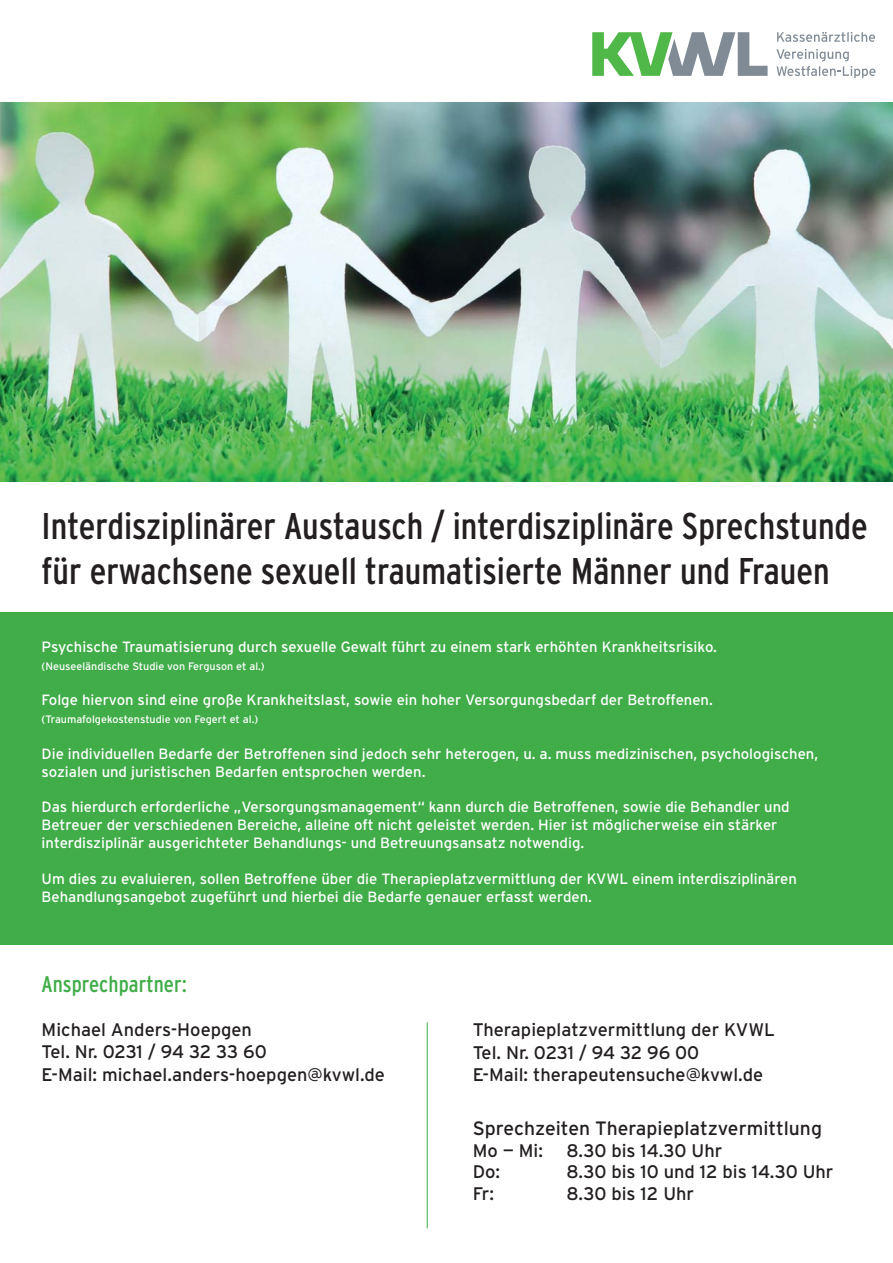
<style>
.page{position:relative;width:893px;height:1263px;background:#fff}
.page>*{position:absolute;margin:0;border:0;box-sizing:border-box;transform-origin:0 0}
.t1{font:condensed 37.2px/44.5px "Interstate";color:#231f20}
.t2{font:condensed 22.65px "Interstate";color:#41ad49}
.t3{font:19.35px "Interstate";color:#231f20}
.t4{font:18.15px/22.4px "Interstate";color:#231f20}
.t5{font:14.85px/17.9px "Interstate";color:#fff}
.t6{font:10.8px "Interstate";color:#fff}
</style>
<div class="page">
<img style="left:0;top:102px;width:893px;height:379px">
<svg style="left:776px;top:49px;width:99px;height:29px"></svg>
<svg style="left:777px;top:32px;width:98px;height:10px"></svg>
<svg style="left:592px;top:32px;width:175px;height:44px"></svg>
<div style="left:0;top:612px;width:893px;height:333px;background:#41ad49"></div>
<hr style="left:427px;top:1022px;width:1px;height:206px;background:#41ad49">
<h1 class="t1" style="left:42px;top:504px;width:828px">Interdisziplinärer Austausch / interdisziplinäre Sprechstunde für erwachsene sexuell traumatisierte Männer und Frauen</h1>
<p class="t5" style="left:42px;top:639px;width:677px">Psychische Traumatisierung durch sexuelle Gewalt führt zu einem stark erhöhten Krankheitsrisiko.</p>
<p class="t6" style="left:42px;top:662px;width:225px">(Neuseeländische Studie von Ferguson et al.)</p>
<p class="t5" style="left:42px;top:692px;width:673px">Folge hiervon sind eine große Krankheitslast, sowie ein hoher Versorgungsbedarf der Betroffenen.</p>
<p class="t6" style="left:42px;top:715px;width:218px">(Traumafolgekostenstudie von Fegert et al.)</p>
<p class="t5" style="left:42px;top:746px;width:778px">Die individuellen Bedarfe der Betroffenen sind jedoch sehr heterogen, u. a. muss medizinischen, psychologischen, sozialen und juristischen Bedarfen entsprochen werden.</p>
<p class="t5" style="left:42px;top:800px;width:749px">Das hierdurch erforderliche „Versorgungsmanagement“ kann durch die Betroffenen, sowie die Behandler und<br>Betreuer der verschiedenen Bereiche, alleine oft nicht geleistet werden. Hier ist möglicherweise ein stärker interdisziplinär ausgerichteter Behandlungs- und Betreuungsansatz notwendig.</p>
<p class="t5" style="left:42px;top:871px;width:757px">Um dies zu evaluieren, sollen Betroffene über die Therapieplatzvermittlung der KVWL einem interdisziplinären<br>Behandlungsangebot zugeführt und hierbei die Bedarfe genauer erfasst werden.</p>
<h2 class="t2" style="left:42px;top:971px;width:147px">Ansprechpartner:</h2>
<p class="t4" style="left:42px;top:1020px;width:345px">Michael Anders-Hoepgen<br>Tel. Nr. 0231 / 94 32 33 60<br>E-Mail: michael.anders-hoepgen@kvwl.de</p>
<p class="t4" style="left:473px;top:1020px;width:304px">Therapieplatzvermittlung der KVWL<br>Tel. Nr. 0231 / 94 32 96 00<br>E-Mail: therapeutensuche@kvwl.de</p>
<h3 class="t3" style="left:473px;top:1121px;width:351px">Sprechzeiten Therapieplatzvermittlung</h3>
<p class="t4" style="left:473px;top:1140px;width:72px">Mo — Mi:</p>
<p class="t4" style="left:566px;top:1140px;width:157px">8.30 bis 14.30 Uhr</p>
<p class="t4" style="left:473px;top:1162px;width:29px">Do:</p>
<p class="t4" style="left:566px;top:1162px;width:269px">8.30 bis 10 und 12 bis 14.30 Uhr</p>
<p class="t4" style="left:473px;top:1184px;width:23px">Fr:</p>
<p class="t4" style="left:566px;top:1184px;width:129px">8.30 bis 12 Uhr</p>
</div>
